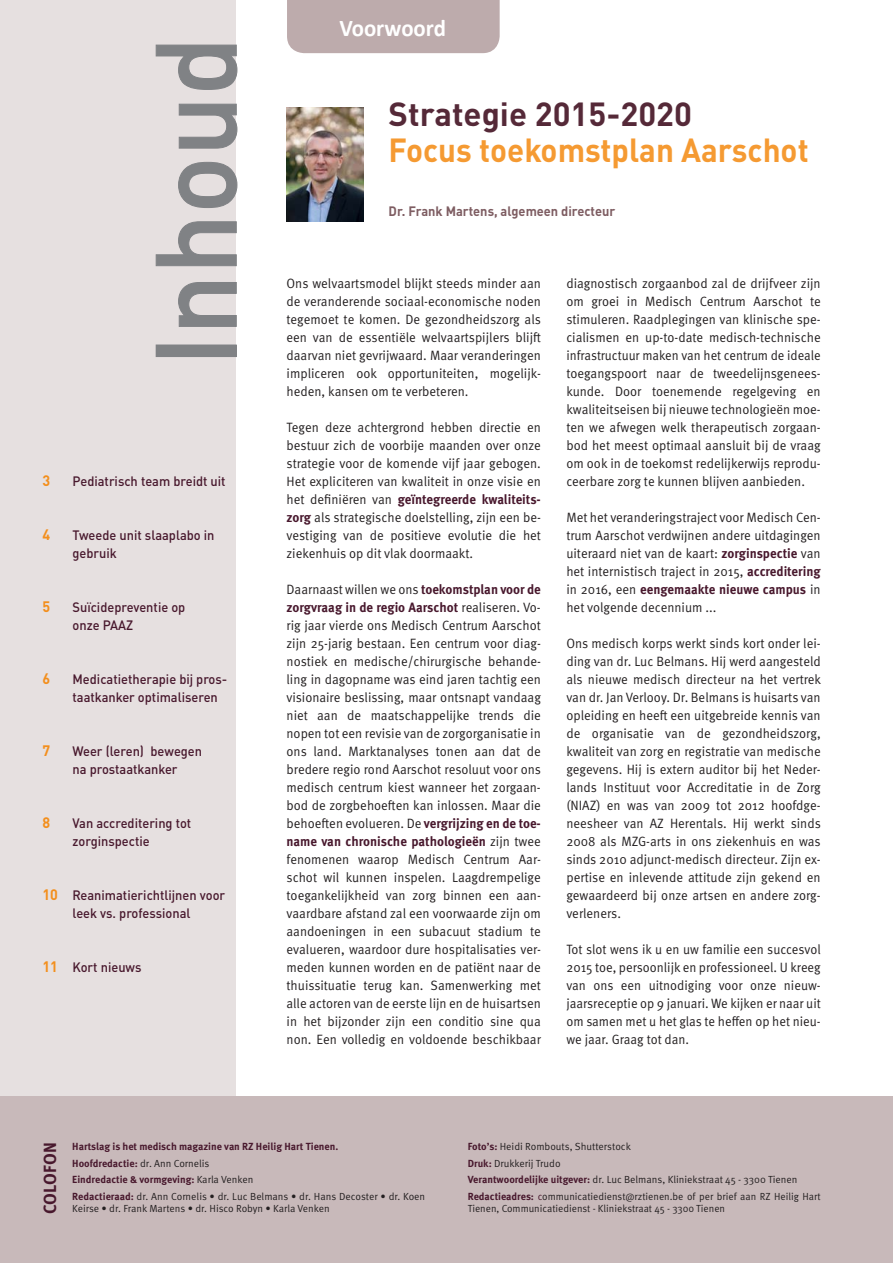
<style>
.page{position:relative;width:893px;height:1263px;background:#fff}
.page>*{position:absolute;margin:0;border:0;box-sizing:border-box;transform-origin:0 0}
.t1{font:500 112.5px "DINOT";color:#808285;scale:.95 1}
.t2{font:700 33px "DINOT";color:#f59a32;scale:.95 1}
.t3{font:700 33px "DINOT";color:#552938}
.t4{font:700 24px "Calibri";color:#fff;scale:.95 1}
.t5{font:700 17.7px "Meta OT";letter-spacing:.005em;color:#48182d}
.t6{font:700 15px "DINOT";color:#f38f1d;scale:.95 1}
.t7{font:13.5px/18px "Meta OT Norm";color:#231f20;text-align:justify;scale:.95 1}
.t8{font:500 13.5px/18px "DINOT";color:#48182d;scale:.95 1}
.t9{font:13.5px/18px "Meta OT Norm";color:#231f20;text-align:justify;scale:.94 1}
.t10{font:700 13.5px "Meta OT";color:#48182d;scale:.95 1}
.t11{font:700 13.5px "DINOT";color:#7e5d62;scale:.95 1}
.t12{font:10.35px/16.5px "Meta OT Norm";color:#231f20}
.t13{font:700 10.35px/16.5px "Meta OT";color:#48182d}
.s1{font-weight:700;font-size:15px;color:#f38f1d}
.s2{font-family:"Meta OT Norm";font-weight:400;color:#231f20}
.s3{font-family:"Meta OT";font-weight:700;color:#48182d}
.s4{color:#48182d}
</style>
<div class="page">
<div style="left:0;top:0;width:236px;height:1183px;background:#e6e0e0"></div>
<div style="left:0;top:1096px;width:893px;height:167px;background:#c8b9ba"></div>
<img style="left:287px;top:107px;width:76px;height:114px">
<div style="left:287px;top:0;width:213px;height:53px;background:#bdabac"></div>
<h1 class="t1" style="left:156px;top:366px;width:349px;rotate:-90deg">Inhoud</h1>
<p class="t6" style="left:43px;top:475px;width:10px">3</p>
<p class="t8" style="left:73px;top:474px;width:163px">Pediatrisch team breidt uit</p>
<p class="t6" style="left:43px;top:529px;width:10px">4</p>
<p class="t8" style="left:73px;top:528px;width:151px">Tweede unit slaaplabo in gebruik</p>
<p class="t6" style="left:43px;top:601px;width:10px">5</p>
<p class="t8" style="left:73px;top:600px;width:120px">Suïcidepreventie op onze PAAZ</p>
<p class="t6" style="left:43px;top:673px;width:10px">6</p>
<p class="t8" style="left:73px;top:672px;width:165px">Medicatietherapie bij pros&shy;taatkanker optimaliseren</p>
<p class="t6" style="left:43px;top:745px;width:10px">7</p>
<p class="t8" style="left:73px;top:744px;width:138px">Weer (leren) bewegen na prostaatkanker</p>
<p class="t6" style="left:43px;top:817px;width:10px">8</p>
<p class="t8" style="left:73px;top:816px;width:127px">Van accreditering tot zorginspectie</p>
<p class="t8" style="left:43px;top:888px;width:194px;text-align:center"><span class="s1">10</span> Reanimatierichtlijnen voor leek vs. professional</p>
<p class="t8" style="left:43px;top:960px;width:106px"><span class="s1">11</span> Kort nieuws</p>
<h3 class="t4" style="left:339px;top:13px;width:114px">Voorwoord</h3>
<h2 class="t3" style="left:389px;top:103px;width:305px">Strategie 2015-2020</h2>
<h2 class="t2" style="left:389px;top:139px;width:444px">Focus toekomstplan Aarschot</h2>
<p class="t11" style="left:389px;top:206px;width:240px">Dr. Frank Martens, algemeen directeur</p>
<p class="t7" style="left:287px;top:276px;width:269px">Ons welvaartsmodel blijkt steeds minder aan de veranderende sociaal-economische noden tegemoet te komen. De gezondheidszorg als een van de essentiële welvaartspijlers blijft daarvan niet gevrijwaard. Maar veranderingen impliceren ook opportuniteiten, mogelijk&shy;heden, kansen om te verbeteren.</p>
<p class="t7" style="left:287px;top:420px;width:269px">Tegen deze achtergrond hebben directie en bestuur zich de voorbije maanden over onze strategie voor de komende vijf jaar gebogen.<br>Het expliciteren van kwaliteit in onze visie en</p>
<p class="t10" style="left:287px;top:494px;width:269px"><span class="s2">het definiëren van</span> geïntegreerde kwaliteits-</p>
<p class="t7" style="left:287px;top:510px;width:269px"><span class="s3">zorg</span> als strategische doelstelling, zijn een be&shy;vestiging van de positieve evolutie die het ziekenhuis op dit vlak doormaakt.</p>
<p class="t7" style="left:287px;top:582px;width:269px">Daarnaast willen we ons <span class="s3">toekomstplan voor de</span></p>
<p class="t10" style="left:287px;top:602px;width:269px">zorgvraag in de regio Aarschot <span class="s2">realiseren. Vo-</span></p>
<p class="t7" style="left:287px;top:618px;width:269px">rig jaar vierde ons Medisch Centrum Aarschot zijn 25-jarig bestaan. Een centrum voor diag&shy;nostiek en medische/chirurgische behande&shy;ling in dagopname was eind jaren tachtig een visionaire beslissing, maar ontsnapt vandaag niet aan de maatschappelijke trends die nopen tot een revisie van de zorgorganisatie in ons land. Marktanalyses tonen aan dat de bredere regio rond Aarschot resoluut voor ons medisch centrum kiest wanneer het zorgaan&shy;bod de zorgbehoeften kan inlossen. Maar die behoeften evolueren. De <span class="s3">vergrijzing en de toe-</span></p>
<p class="t10" style="left:287px;top:836px;width:269px">name van chronische pathologieën <span class="s2">zijn twee</span></p>
<p class="t7" style="left:287px;top:852px;width:269px">fenomenen waarop Medisch Centrum Aar&shy;schot wil kunnen inspelen. Laagdrempelige toegankelijkheid van zorg binnen een aan&shy;vaardbare afstand zal een voorwaarde zijn om aandoeningen in een subacuut stadium te evalueren, waardoor dure hospitalisaties ver&shy;meden kunnen worden en de patiënt naar de thuissituatie terug kan. Samenwerking met alle actoren van de eerste lijn en de huisartsen in het bijzonder zijn een conditio sine qua non. Een volledig en voldoende beschikbaar</p>
<p class="t7" style="left:566px;top:276px;width:269px">diagnostisch zorgaanbod zal de drijfveer zijn om groei in Medisch Centrum Aarschot te stimuleren. Raadplegingen van klinische spe&shy;cialismen en up-to-date medisch-technische infrastructuur maken van het centrum de ideale toegangspoort naar de tweedelijnsgenees&shy;kunde. Door toenemende regelgeving en kwaliteitseisen bij nieuwe technologieën moe&shy;ten we afwegen welk therapeutisch zorgaan&shy;bod het meest optimaal aansluit bij de vraag om ook in de toekomst redelijkerwijs reprodu&shy;ceerbare zorg te kunnen blijven aanbieden.</p>
<p class="t7" style="left:566px;top:510px;width:269px">Met het veranderingstraject voor Medisch Cen&shy;trum Aarschot verdwijnen andere uitdagingen uiteraard niet van de kaart: <span class="s3">zorginspectie</span> van het internistisch traject in 2015, <span class="s3">accreditering</span></p>
<p class="t10" style="left:566px;top:584px;width:269px"><span class="s2">in 2016, een</span> eengemaakte nieuwe campus <span class="s2">in</span></p>
<p class="t7" style="left:566px;top:600px;width:159px">het volgende decennium ...</p>
<p class="t7" style="left:566px;top:636px;width:270px">Ons medisch korps werkt sinds kort onder lei&shy;ding van dr. Luc Belmans. Hij werd aangesteld als nieuwe medisch directeur na het vertrek van dr. Jan Verlooy. Dr. Belmans is huisarts van opleiding en heeft een uitgebreide kennis van de organisatie van de gezondheidszorg, kwaliteit van zorg en registratie van medische gegevens. Hij is extern auditor bij het Neder&shy;lands Instituut voor Accreditatie in de Zorg (NIAZ) en was van 2009 tot 2012 hoofdge&shy;neesheer van AZ Herentals. Hij werkt sinds 2008 als MZG-arts in ons ziekenhuis en was sinds 2010 adjunct-medisch directeur. Zijn ex&shy;pertise en inlevende attitude zijn gekend en gewaardeerd bij onze artsen en andere zorg&shy;verleners.</p>
<p class="t9" style="left:566px;top:942px;width:272px">Tot slot wens ik u en uw familie een succesvol 2015 toe, persoonlijk en professioneel. U kreeg van ons een uitnodiging voor onze nieuw&shy;jaarsreceptie op 9 januari. We kijken er naar uit om samen met u het glas te heffen op het nieu&shy;we jaar. Graag tot dan.</p>
<h3 class="t5" style="left:43px;top:1214px;width:73px;rotate:-90deg">COLOFON</h3>
<p class="t13" style="left:72px;top:1140px;width:268px">Hartslag is het medisch magazine van RZ Heilig Hart Tienen.<br>Hoofdredactie: <span class="s2">dr. Ann Cornelis<br></span>Eindredactie &amp; vormgeving: <span class="s2">Karla Venken</span></p>
<p class="t12" style="left:72px;top:1191px;width:354px;line-height:12px"><span class="s3">Redactieraad:</span> dr. Ann Cornelis • dr. Luc Belmans • dr. Hans Decoster • dr. Koen<br>Keirse • dr. Frank Martens • dr. Hisco Robyn • Karla Venken</p>
<p class="t12" style="left:468px;top:1140px;width:355px"><span class="s3">Foto’s:</span> Heidi Rombouts, Shutterstock<br><span class="s3">Druk:</span> Drukkerij Trudo<br><span class="s3">Verantwoordelijke uitgever:</span> dr. Luc Belmans, Kliniekstraat 45 - 3300 Tienen <span class="s3">Redactieadres:</span> <span class="s4">c</span>ommunicatiedienst@rztienen.be of per brief aan RZ Heilig Hart</p>
<p class="t12" style="left:468px;top:1201px;width:259px">Tienen, Communicatiedienst - Kliniekstraat 45 - 3300 Tienen</p>
</div>
